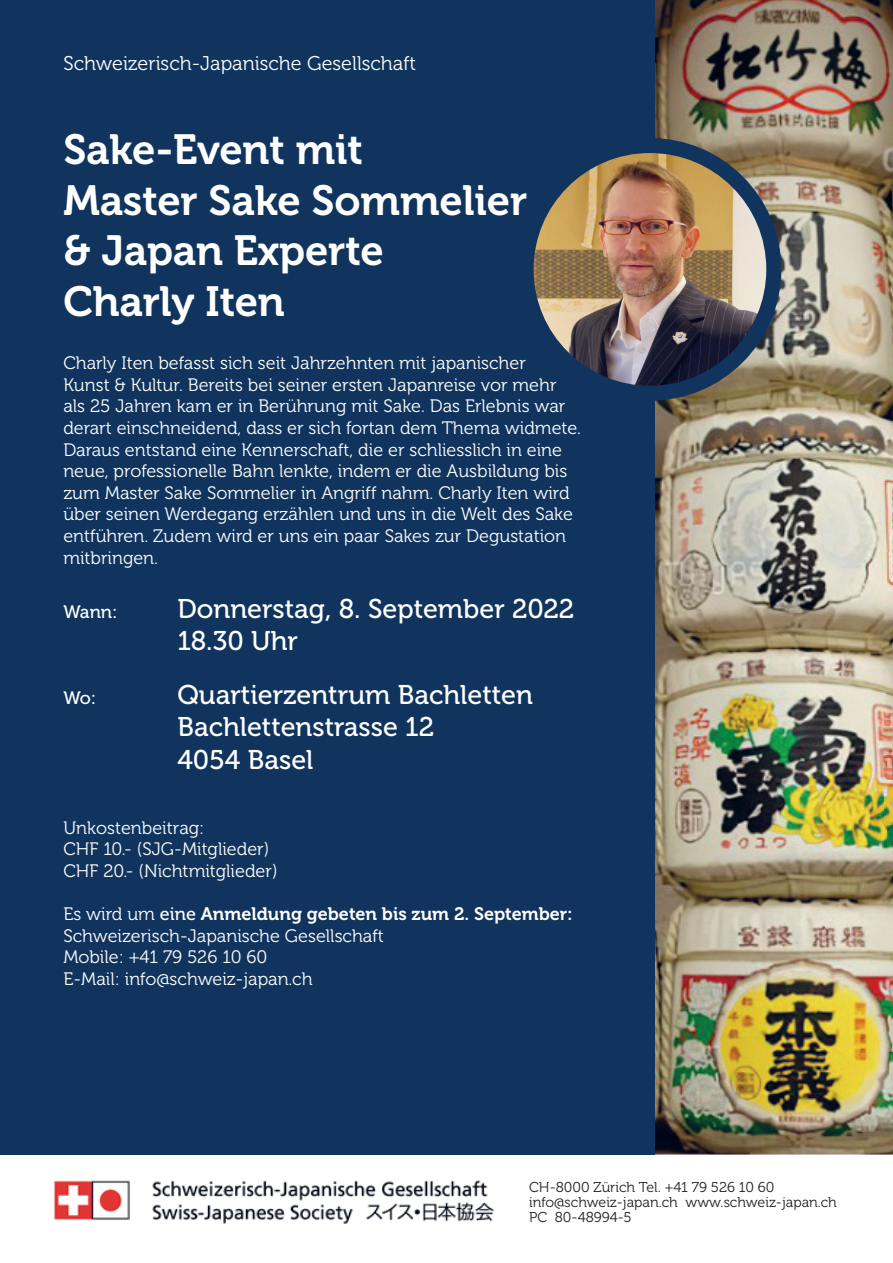
<style>
.page{position:relative;width:893px;height:1263px;background:#fff}
.page>*{position:absolute;margin:0;border:0;box-sizing:border-box;transform-origin:0 0}
.t1{font:42px/50.4px "Museo 700";letter-spacing:-.005em;color:#fff}
.t2{font:27px/32.4px "Museo 500";color:#fff}
.t3{font:19.8px "Museo 300";color:#fff}
.t4{font:18px/21.6px "Museo 300";color:#fff}
.t5{font:18px "Museo 700";color:#fff}
.t6{font:18px "Museo 500";letter-spacing:-.025em;color:#fff}
.t7{font:14.25px/15px "Museo 300";color:#231f20}
.s1{font-family:"Museo 300"}
.s2{font-family:"Museo 500"}
</style>
<div class="page">
<img style="left:655px;top:0;width:238px;height:1154px">
<div style="left:0;top:0;width:655px;height:1154px;background:#10345d"></div>
<img style="left:884px;top:553px;width:9px;height:303px">
<img style="left:53px;top:1180px;width:441px;height:44px">
<img style="left:535px;top:146px;width:239px;height:247px">
<div style="left:519px;top:138px;width:262px;height:263px;border:15px solid #10345d;border-radius:50%"></div>
<p class="t3" style="left:63px;top:53px;width:354px">Schweizerisch-Japanische Gesellschaft</p>
<h1 class="t1" style="left:63px;top:125px;width:466px">Sake-Event mit<br>Master Sake Sommelier &amp; Japan Experte<br>Charly Iten</h1>
<p class="t4" style="left:63px;top:352px;width:519px">Charly Iten befasst sich seit Jahrzehnten mit japanischer<br>Kunst &amp; Kultur. Bereits bei seiner ersten Japanreise vor mehr als 25 Jahren kam er in Berührung mit Sake. Das Erlebnis war derart einschneidend, dass er sich fortan dem Thema widmete.<br>Daraus entstand eine Kennerschaft, die er schliesslich in eine neue, professionelle Bahn lenkte, indem er die Ausbildung bis zum Master Sake Sommelier in Angriff nahm. Charly Iten wird über seinen Werdegang erzählen und uns in die Welt des Sake entführen. Zudem wird er uns ein paar Sakes zur Degustation mitbringen.</p>
<p class="t6" style="left:63px;top:601px;width:56px">Wann:</p>
<h2 class="t2" style="left:177px;top:592px;width:399px">Donnerstag, 8. September 2022<br>18.30 Uhr</h2>
<p class="t6" style="left:63px;top:688px;width:34px">Wo:</p>
<h2 class="t2" style="left:177px;top:679px;width:357px">Quartierzentrum Bachletten<br>Bachlettenstrasse 12<br>4054 Basel</h2>
<p class="t4" style="left:63px;top:817px;width:216px">Unkostenbeitrag:<br>CHF 10.- (SJG-Mitglieder)<br>CHF 20.- (Nichtmitglieder)</p>
<p class="t5" style="left:63px;top:904px;width:511px"><span class="s1">Es wird um</span> <span class="s2">eine</span> Anmeldung gebeten bis zum 2. September:</p>
<p class="t4" style="left:63px;top:925px;width:322px">Schweizerisch-Japanische Gesellschaft<br>Mobile: +41 79 526 10 60<br>E-Mail: info@schweiz-japan.ch</p>
<p class="t7" style="left:529px;top:1180px;width:309px">CH-8000 Zürich Tel. +41 79 526 10 60 info@schweiz-japan.ch www.schweiz-japan.ch<br>PC 80-48994-5</p>
</div>
